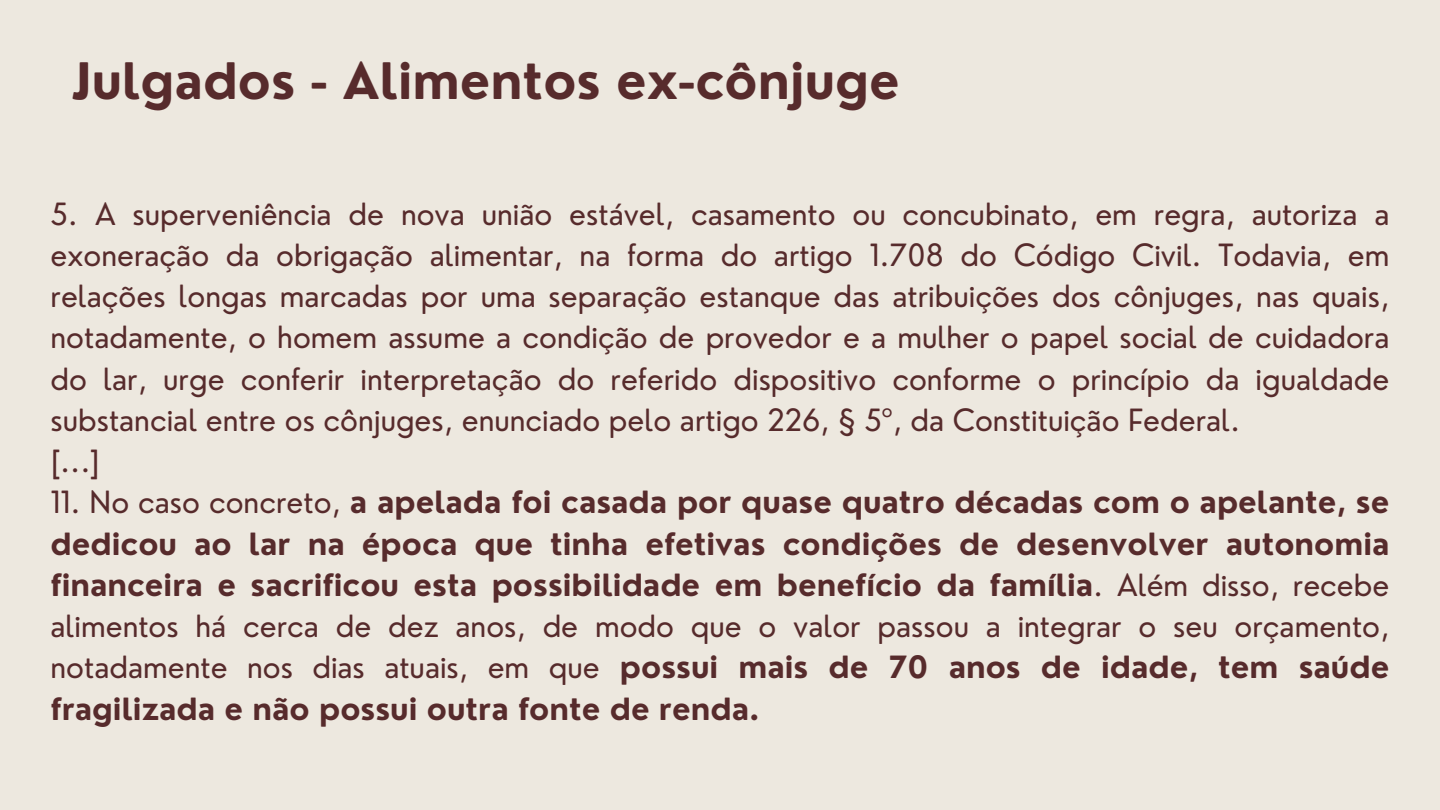
<style>
.page{position:relative;width:1440px;height:810px;background:#ede8df}
.page>*{position:absolute;margin:0;border:0;box-sizing:border-box;transform-origin:0 0}
.t1{font:700 49px "Nourd";color:#572b2c}
.t2{font:29.9px/41.2px "Nourd";color:#572b2c;text-align:justify}
.t3{font:700 29.9px/41.2px "Nourd";color:#572b2c;text-align:justify}
.s1{font-weight:400}
</style>
<div class="page">
<h1 class="t1" style="left:72px;top:50px;width:829px">Julgados - Alimentos ex-cônjuge</h1>
<p class="t2" style="left:51px;top:193px;width:1340px">5. A superveniência de nova união estável, casamento ou concubinato, em regra, autoriza a exoneração da obrigação alimentar, na forma do artigo 1.708 do Código Civil. Todavia, em relações longas marcadas por uma separação estanque das atribuições dos cônjuges, nas quais, notadamente, o homem assume a condição de provedor e a mulher o papel social de cuidadora do lar, urge conferir interpretação do referido dispositivo conforme o princípio da igualdade substancial entre os cônjuges, enunciado pelo artigo 226, § 5º, da Constituição Federal.</p>
<p class="t2" style="left:51px;top:440px;width:51px">[...]</p>
<p class="t3" style="left:51px;top:482px;width:1340px"><span class="s1">11. No caso concreto,</span> a apelada foi casada por quase quatro décadas com o apelante, se dedicou ao lar na época que tinha efetivas condições de desenvolver autonomia financeira e sacrificou esta possibilidade em benefício da família<span class="s1">. Além disso, recebe alimentos há cerca de dez anos, de modo que o valor passou a integrar o seu orçamento, notadamente nos dias atuais, em que</span> possui mais de 70 anos de idade, tem saúde fragilizada e não possui outra fonte de renda.</p>
</div>
